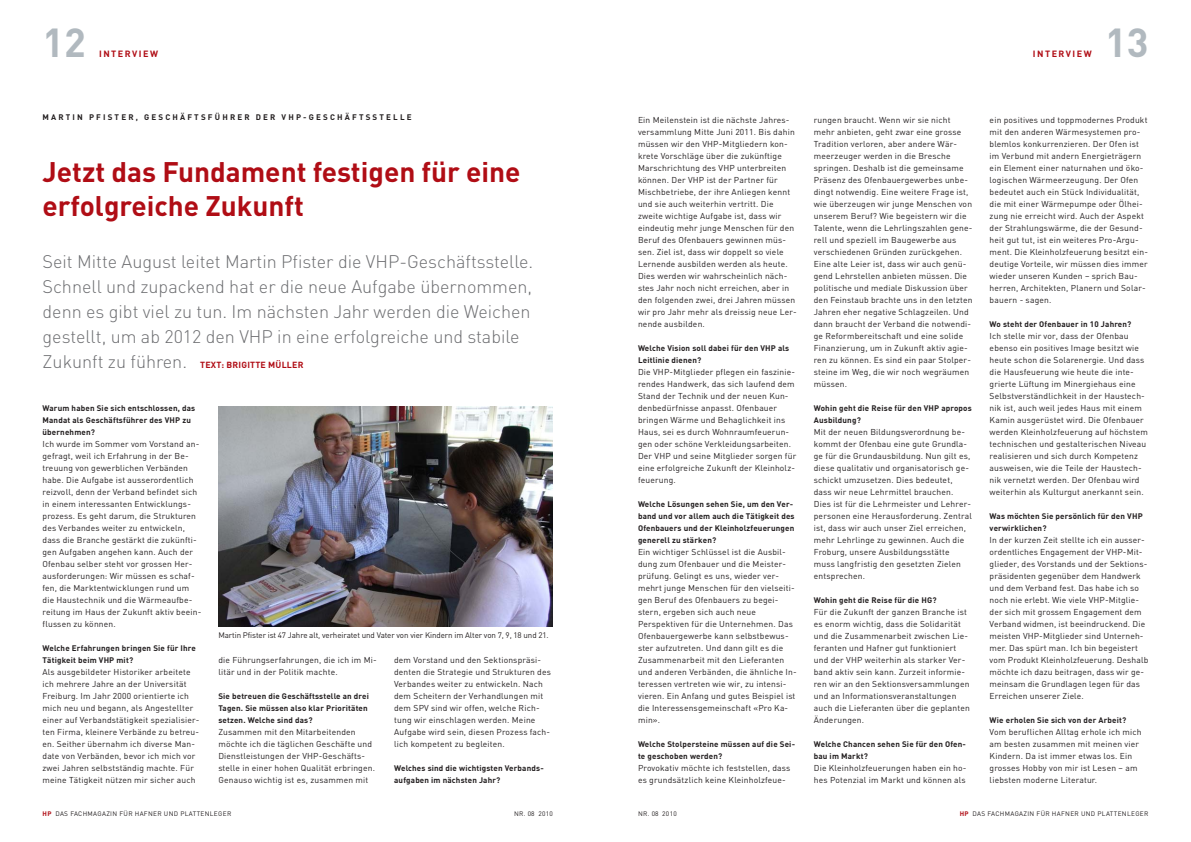
<style>
.page{position:relative;width:1191px;height:842px;background:#fff}
.page>*{position:absolute;margin:0;border:0;box-sizing:border-box;transform-origin:0 0}
.t1{font:700 40px "DIN";color:#b1b9bf}
.t2{font:700 28px/34px "DIN";color:#b00d15}
.t3{font:300 18px/25px "DIN";color:#6c6d70}
.t4{font:700 9px "DIN";letter-spacing:.165em;color:#b00d15}
.t5{font:700 8.8px "DIN";letter-spacing:.02em;color:#b00d15}
.t6{font:8.5px/12px "DIN";letter-spacing:.02em;color:#231f20}
.t7{font:700 8px/12px "DIN";letter-spacing:.02em;color:#231f20}
.t8{font:8px "DIN";letter-spacing:-.01em;color:#231f20}
.t9{font:700 8px "DIN";letter-spacing:.27em;color:#231f20}
.t10{font:6.5px "DIN";letter-spacing:.05em;color:#231f20}
.s1{font-weight:300;font-size:18px;color:#6c6d70}
.s2{font-weight:700;color:#b00d15}
</style>
<div class="page">
<img style="left:218px;top:406px;width:335px;height:220px">
<h1 class="t1" style="left:43px;top:20px;width:45px">12</h1>
<p class="t4" style="left:99px;top:48px;width:60px">INTERVIEW</p>
<p class="t9" style="left:43px;top:112px;width:370px">MARTIN PFISTER, GESCHÄFTSFÜHRER DER VHP-GESCHÄFTSSTELLE</p>
<h2 class="t2" style="left:43px;top:155px;width:479px">Jetzt das Fundament festigen für eine erfolgreiche Zukunft</h2>
<p class="t3" style="left:43px;top:249px;width:492px">Seit Mitte August leitet Martin Pfister die VHP-Geschäftsstelle.<br>Schnell und zupackend hat er die neue Aufgabe übernommen, denn es gibt viel zu tun. Im nächsten Jahr werden die Weichen gestellt, um ab 2012 den VHP in eine erfolgreiche und stabile</p>
<p class="t5" style="left:43px;top:359px;width:262px"><span class="s1">Zukunft zu führen.</span> TEXT: BRIGITTE MÜLLER</p>
<p class="t7" style="left:43px;top:402px;width:154px">Warum haben Sie sich entschlossen, das<br>Mandat als Geschäftsführer des VHP zu übernehmen?</p>
<p class="t6" style="left:43px;top:438px;width:160px">Ich wurde im Sommer vom Vorstand an&shy;gefragt, weil ich Erfahrung in der Be&shy;treuung von gewerblichen Verbänden habe. Die Aufgabe ist ausserordentlich reizvoll, denn der Verband befindet sich in einem interessanten Entwicklungs&shy;prozess. Es geht darum, die Strukturen des Verbandes weiter zu entwickeln, dass die Branche gestärkt die zukünfti&shy;gen Aufgaben angehen kann. Auch der Ofenbau selber steht vor grossen Her&shy;ausforderungen: Wir müssen es schaf&shy;fen, die Marktentwicklungen rund um die Haustechnik und die Wärmeaufbe&shy;reitung im Haus der Zukunft aktiv beein&shy;flussen zu können.</p>
<p class="t7" style="left:43px;top:642px;width:155px">Welche Erfahrungen bringen Sie für Ihre<br>Tätigkeit beim VHP mit?</p>
<p class="t6" style="left:43px;top:666px;width:158px">Als ausgebildeter Historiker arbeitete ich mehrere Jahre an der Universität Freiburg. Im Jahr 2000 orientierte ich mich neu und begann, als Angestellter einer auf Verbandstätigkeit spezialisier&shy;ten Firma, kleinere Verbände zu betreu&shy;en. Seither übernahm ich diverse Man&shy;date von Verbänden, bevor ich mich vor zwei Jahren selbstständig machte. Für meine Tätigkeit nützen mir sicher auch</p>
<p class="t8" style="left:218px;top:631px;width:332px">Martin Pfister ist 47 Jahre alt, verheiratet und Vater von vier Kindern im Alter von 7, 9, 18 und 21.</p>
<p class="t6" style="left:218px;top:654px;width:160px">die Führungserfahrungen, die ich im Mi&shy;litär und in der Politik machte.</p>
<p class="t7" style="left:218px;top:690px;width:152px">Sie betreuen die Geschäftsstelle an drei<br>Tagen. Sie müssen also klar Prioritäten setzen. Welche sind das?</p>
<p class="t6" style="left:218px;top:726px;width:158px">Zusammen mit den Mitarbeitenden möchte ich die täglichen Geschäfte und Dienstleistungen der VHP-Geschäfts&shy;stelle in einer hohen Qualität erbringen.<br>Genauso wichtig ist es, zusammen mit</p>
<p class="t6" style="left:394px;top:654px;width:158px">dem Vorstand und den Sektionspräsi&shy;denten die Strategie und Strukturen des Verbandes weiter zu entwickeln. Nach dem Scheitern der Verhandlungen mit dem SPV sind wir offen, welche Rich&shy;tung wir einschlagen werden. Meine Aufgabe wird sein, diesen Prozess fach&shy;lich kompetent zu begleiten.</p>
<p class="t7" style="left:394px;top:762px;width:151px">Welches sind die wichtigsten Verbands&shy;aufgaben im nächsten Jahr?</p>
<p class="t10" style="left:43px;top:810px;width:190px"><span class="s2">HP</span> DAS FACHMAGAZIN FÜR HAFNER UND PLATTENLEGER</p>
<p class="t10" style="left:514px;top:810px;width:40px">NR. 08 2010</p>
<p class="t4" style="left:1033px;top:48px;width:60px">INTERVIEW</p>
<h1 class="t1" style="left:1105px;top:20px;width:45px">13</h1>
<p class="t6" style="left:638px;top:114px;width:160px">Ein Meilenstein ist die nächste Jahres&shy;versammlung Mitte Juni 2011. Bis dahin müssen wir den VHP-Mitgliedern kon&shy;krete Vorschläge über die zukünftige Marschrichtung des VHP unterbreiten können. Der VHP ist der Partner für Mischbetriebe, der ihre Anliegen kennt und sie auch weiterhin vertritt. Die zweite wichtige Aufgabe ist, dass wir eindeutig mehr junge Menschen für den Beruf des Ofenbauers gewinnen müs&shy;sen. Ziel ist, dass wir doppelt so viele Lernende ausbilden werden als heute.<br>Dies werden wir wahrscheinlich näch&shy;stes Jahr noch nicht erreichen, aber in den folgenden zwei, drei Jahren müssen wir pro Jahr mehr als dreissig neue Ler&shy;nende ausbilden.</p>
<p class="t7" style="left:638px;top:342px;width:153px">Welche Vision soll dabei für den VHP als<br>Leitlinie dienen?</p>
<p class="t6" style="left:638px;top:366px;width:160px">Die VHP-Mitglieder pflegen ein faszinie&shy;rendes Handwerk, das sich laufend dem Stand der Technik und der neuen Kun&shy;denbedürfnisse anpasst. Ofenbauer bringen Wärme und Behaglichkeit ins Haus, sei es durch Wohnraumfeuerun&shy;gen oder schöne Verkleidungsarbeiten.<br>Der VHP und seine Mitglieder sorgen für eine erfolgreiche Zukunft der Kleinholz&shy;feuerung.</p>
<p class="t7" style="left:638px;top:498px;width:158px">Welche Lösungen sehen Sie, um den Ver&shy;band und vor allem auch die Tätigkeit des Ofenbauers und der Kleinholzfeuerungen generell zu stärken?</p>
<p class="t6" style="left:638px;top:546px;width:160px">Ein wichtiger Schlüssel ist die Ausbil&shy;dung zum Ofenbauer und die Meister&shy;prüfung. Gelingt es uns, wieder ver&shy;mehrt junge Menschen für den vielseiti&shy;gen Beruf des Ofenbauers zu begei&shy;stern, ergeben sich auch neue Perspektiven für die Unternehmen. Das Ofenbauergewerbe kann selbstbewus&shy;ster aufzutreten. Und dann gilt es die Zusammenarbeit mit den Lieferanten und anderen Verbänden, die ähnliche In&shy;teressen vertreten wie wir, zu intensi&shy;vieren. Ein Anfang und gutes Beispiel ist die Interessensgemeinschaft «Pro Ka&shy;min».</p>
<p class="t7" style="left:638px;top:738px;width:158px">Welche Stolpersteine müssen auf die Sei&shy;te geschoben werden?</p>
<p class="t6" style="left:638px;top:762px;width:154px">Provokativ möchte ich feststellen, dass es grundsätzlich keine Kleinholzfeue-</p>
<p class="t6" style="left:814px;top:114px;width:160px">rungen braucht. Wenn wir sie nicht mehr anbieten, geht zwar eine grosse Tradition verloren, aber andere Wär&shy;meerzeuger werden in die Bresche springen. Deshalb ist die gemeinsame Präsenz des Ofenbauergewerbes unbe&shy;dingt notwendig. Eine weitere Frage ist, wie überzeugen wir junge Menschen von unserem Beruf? Wie begeistern wir die Talente, wenn die Lehrlingszahlen gene&shy;rell und speziell im Baugewerbe aus verschiedenen Gründen zurückgehen.<br>Eine alte Leier ist, dass wir auch genü&shy;gend Lehrstellen anbieten müssen. Die politische und mediale Diskussion über den Feinstaub brachte uns in den letzten Jahren eher negative Schlagzeilen. Und dann braucht der Verband die notwendi&shy;ge Reformbereitschaft und eine solide Finanzierung, um in Zukunft aktiv agie&shy;ren zu können. Es sind ein paar Stolper&shy;steine im Weg, die wir noch wegräumen müssen.</p>
<p class="t7" style="left:814px;top:402px;width:159px">Wohin geht die Reise für den VHP apropos<br>Ausbildung?</p>
<p class="t6" style="left:814px;top:426px;width:160px">Mit der neuen Bildungsverordnung be&shy;kommt der Ofenbau eine gute Grundla&shy;ge für die Grundausbildung. Nun gilt es, diese qualitativ und organisatorisch ge&shy;schickt umzusetzen. Dies bedeutet, dass wir neue Lehrmittel brauchen.<br>Dies ist für die Lehrmeister und Lehrer&shy;personen eine Herausforderung. Zentral ist, dass wir auch unser Ziel erreichen, mehr Lehrlinge zu gewinnen. Auch die Froburg, unsere Ausbildungsstätte muss langfristig den gesetzten Zielen entsprechen.</p>
<p class="t7" style="left:814px;top:594px;width:124px">Wohin geht die Reise für die HG?</p>
<p class="t6" style="left:814px;top:606px;width:157px">Für die Zukunft der ganzen Branche ist es enorm wichtig, dass die Solidarität und die Zusammenarbeit zwischen Lie&shy;feranten und Hafner gut funktioniert und der VHP weiterhin als starker Ver&shy;band aktiv sein kann. Zurzeit informie&shy;ren wir an den Sektionsversammlungen und an Informationsveranstaltungen auch die Lieferanten über die geplanten Änderungen.</p>
<p class="t7" style="left:814px;top:738px;width:154px">Welche Chancen sehen Sie für den Ofen&shy;bau im Markt?</p>
<p class="t6" style="left:814px;top:762px;width:154px">Die Kleinholzfeuerungen haben ein ho&shy;hes Potenzial im Markt und können als</p>
<p class="t6" style="left:989px;top:114px;width:160px">ein positives und toppmodernes Produkt mit den anderen Wärmesystemen pro&shy;blemlos konkurrenzieren. Der Ofen ist im Verbund mit andern Energieträgern ein Element einer naturnahen und öko&shy;logischen Wärmeerzeugung. Der Ofen bedeutet auch ein Stück Individualität, die mit einer Wärmepumpe oder Ölhei&shy;zung nie erreicht wird. Auch der Aspekt der Strahlungswärme, die der Gesund&shy;heit gut tut, ist ein weiteres Pro-Argu&shy;ment. Die Kleinholzfeuerung besitzt ein&shy;deutige Vorteile, wir müssen dies immer wieder unseren Kunden – sprich Bau&shy;herren, Architekten, Planern und Solar&shy;bauern - sagen.</p>
<p class="t7" style="left:989px;top:318px;width:143px">Wo steht der Ofenbauer in 10 Jahren?</p>
<p class="t6" style="left:989px;top:330px;width:160px">Ich stelle mir vor, dass der Ofenbau ebenso ein positives Image besitzt wie heute schon die Solarenergie. Und dass die Hausfeuerung wie heute die inte&shy;grierte Lüftung im Minergiehaus eine Selbstverständlichkeit in der Haustech&shy;nik ist, auch weil jedes Haus mit einem Kamin ausgerüstet wird. Die Ofenbauer werden Kleinholzfeuerung auf höchstem technischen und gestalterischen Niveau realisieren und sich durch Kompetenz ausweisen, wie die Teile der Haustech&shy;nik vernetzt werden. Der Ofenbau wird weiterhin als Kulturgut anerkannt sein.</p>
<p class="t7" style="left:989px;top:510px;width:155px">Was möchten Sie persönlich für den VHP verwirklichen?</p>
<p class="t6" style="left:989px;top:534px;width:160px">In der kurzen Zeit stellte ich ein ausser&shy;ordentliches Engagement der VHP-Mit&shy;glieder, des Vorstands und der Sektions&shy;präsidenten gegenüber dem Handwerk und dem Verband fest. Das habe ich so noch nie erlebt. Wie viele VHP-Mitglie&shy;der sich mit grossem Engagement dem Verband widmen, ist beeindruckend. Die meisten VHP-Mitglieder sind Unterneh&shy;mer. Das spürt man. Ich bin begeistert vom Produkt Kleinholzfeuerung. Deshalb möchte ich dazu beitragen, dass wir ge&shy;meinsam die Grundlagen legen für das Erreichen unserer Ziele.</p>
<p class="t7" style="left:989px;top:714px;width:138px">Wie erholen Sie sich von der Arbeit?</p>
<p class="t6" style="left:989px;top:726px;width:153px">Vom beruflichen Alltag erhole ich mich am besten zusammen mit meinen vier Kindern. Da ist immer etwas los. Ein grosses Hobby von mir ist Lesen – am liebsten moderne Literatur.</p>
<p class="t10" style="left:638px;top:810px;width:40px">NR. 08 2010</p>
<p class="t10" style="left:959px;top:810px;width:190px"><span class="s2">HP</span> DAS FACHMAGAZIN FÜR HAFNER UND PLATTENLEGER</p>
</div>
